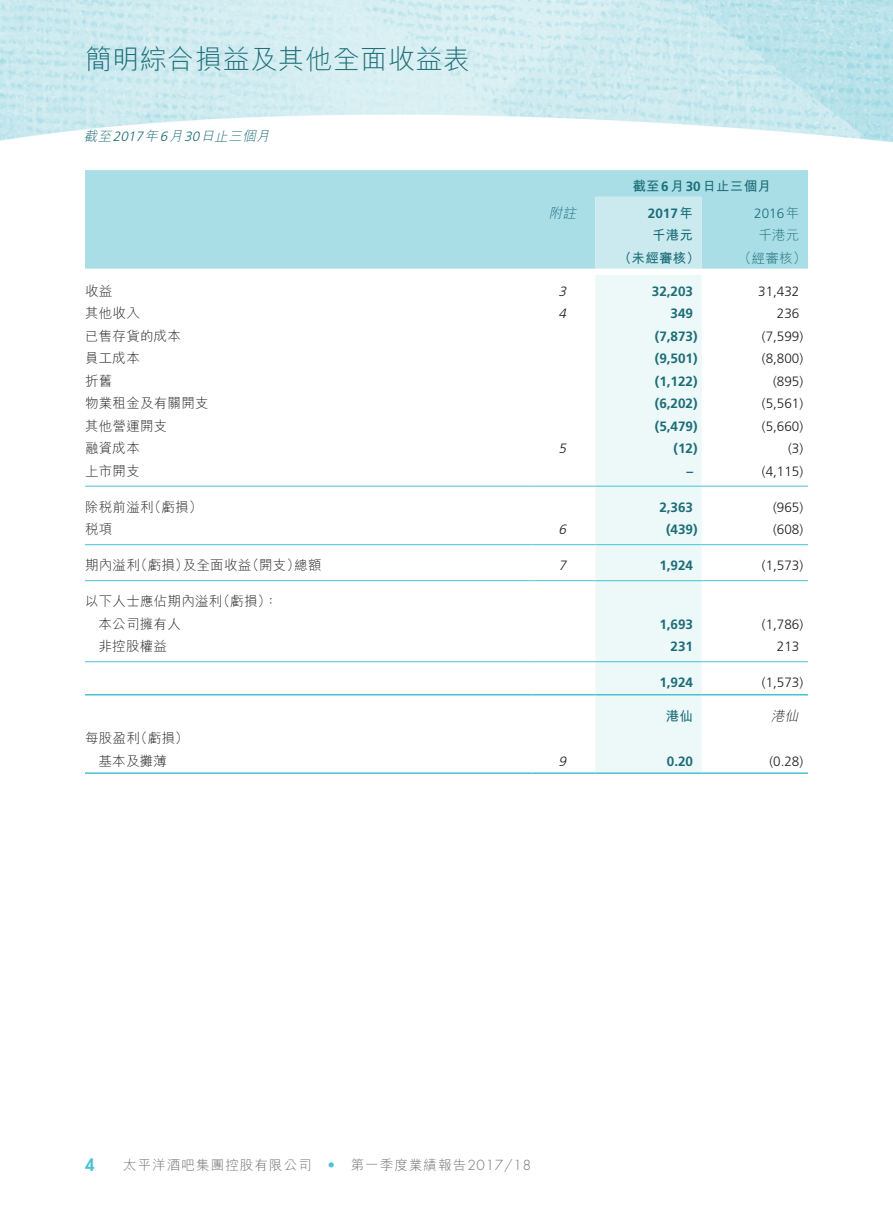
<style>
.page{position:relative;width:893px;height:1212px;background:#fff}
.page>*{position:absolute;margin:0;border:0;box-sizing:border-box;transform-origin:0 0}
.t1{font:300 27px "M Hei HK";letter-spacing:.02em;color:#1c6d77}
.t2{font:800 16.5px "Futura Std";color:#47c3d2}
._50_Table_txt{font:300 13.5px "M Hei HK";letter-spacing:.02em;color:#231f20}
._50_Table_txt-2{font:300 13.5px "Frutiger LT Std";color:#231f20}
._50_Table_txt-3{font:700 13.5px "Frutiger LT Std";color:#1c6d77}
.t3{font:300 13.5px "M Hei HK";letter-spacing:.08em;color:#6c6d70}
._50_Table_txt-4{font:700 13.5px "M Hei HK";letter-spacing:.02em;color:#1c6d77}
._50_Table_txt-5{font:italic 300 13.5px "M Hei HK";color:#1c6d77}
._50_Table_txt-6{font:300 13.5px "M Hei HK";letter-spacing:.02em;color:#1c6d77}
._50_Table_txt-7{font:italic 300 13.5px "Frutiger LT Std";color:#231f20}
._50_Table_txt-8{font:300 13.5px "Frutiger LT Std";color:#1c6d77}
._50_Table_txt-9{font:italic 300 13.5px "M Hei HK";color:#231f20}
.t4{font:300 13.5px "Futura Std";color:#47c3d2}
.s1{font-family:"Frutiger LT Std"}
.s2{font-family:"M Hei HK"}
.s3{font-family:"Futura Std"}
</style>
<div class="page">
<img style="left:0;top:0;width:893px;height:143px">
<div style="left:85px;top:170px;width:723px;height:99px;background:#aadee7"></div>
<div style="left:595px;top:197px;width:107px;height:72px;background:#cbeaf0"></div>
<div style="left:595px;top:275px;width:107px;height:497px;background:#edf8f9"></div>
<hr style="left:85px;top:486px;width:446px;height:1px;background:#47c3d2">
<hr style="left:531px;top:486px;width:64px;height:1px;background:#47c3d2">
<hr style="left:595px;top:486px;width:107px;height:1px;background:#47c3d2">
<hr style="left:702px;top:486px;width:106px;height:1px;background:#47c3d2">
<hr style="left:85px;top:544px;width:446px;height:1px;background:#47c3d2">
<hr style="left:531px;top:544px;width:64px;height:1px;background:#47c3d2">
<hr style="left:595px;top:544px;width:107px;height:1px;background:#47c3d2">
<hr style="left:702px;top:544px;width:106px;height:1px;background:#47c3d2">
<hr style="left:85px;top:580px;width:446px;height:1px;background:#47c3d2">
<hr style="left:531px;top:580px;width:64px;height:1px;background:#47c3d2">
<hr style="left:595px;top:580px;width:107px;height:1px;background:#47c3d2">
<hr style="left:702px;top:580px;width:106px;height:1px;background:#47c3d2">
<hr style="left:85px;top:661px;width:446px;height:1px;background:#47c3d2">
<hr style="left:531px;top:661px;width:64px;height:1px;background:#47c3d2">
<hr style="left:595px;top:661px;width:107px;height:1px;background:#47c3d2">
<hr style="left:702px;top:661px;width:106px;height:1px;background:#47c3d2">
<hr style="left:85px;top:694px;width:446px;height:1px;background:#47c3d2">
<hr style="left:531px;top:694px;width:64px;height:1px;background:#47c3d2">
<hr style="left:595px;top:694px;width:107px;height:1px;background:#47c3d2">
<hr style="left:702px;top:694px;width:106px;height:1px;background:#47c3d2">
<hr style="left:85px;top:772px;width:446px;height:2px;background:#47c3d2">
<hr style="left:531px;top:772px;width:64px;height:2px;background:#47c3d2">
<hr style="left:595px;top:772px;width:107px;height:2px;background:#47c3d2">
<hr style="left:702px;top:772px;width:106px;height:2px;background:#47c3d2">
<p class="t1" style="left:85px;top:45px;width:387px">簡明綜合損益及其他全面收益表</p>
<p class="_50_Table_txt-5" style="left:84px;top:129px;width:190px">截至<span class="s1">2017</span>年<span class="s1">6</span>月<span class="s1">30</span>日止三個月</p>
<p class="_50_Table_txt-5" style="left:549px;top:206px;width:32px">附註</p>
<p class="_50_Table_txt-4" style="left:632px;top:176px;width:140px">截至<span class="s1">6</span>月<span class="s1">30</span>日止三個月</p>
<p class="_50_Table_txt-8" style="left:754px;top:205px;width:47px">2016 <span class="s2">年</span></p>
<p class="_50_Table_txt-3" style="left:648px;top:205px;width:47px">2017 <span class="s2">年</span></p>
<p class="_50_Table_txt-4" style="left:652px;top:225px;width:43px">千港元</p>
<p class="_50_Table_txt-6" style="left:758px;top:228px;width:43px">千港元</p>
<p class="_50_Table_txt-4" style="left:618px;top:248px;width:83px">（未經審核）</p>
<p class="_50_Table_txt-6" style="left:738px;top:251px;width:70px">（經審核(</p>
<p class="_50_Table_txt" style="left:85px;top:284px;width:29px">收益</p>
<p class="_50_Table_txt-7" style="left:558px;top:283px;width:12px">3</p>
<p class="_50_Table_txt-3" style="left:652px;top:283px;width:43px">32,203</p>
<p class="_50_Table_txt-2" style="left:758px;top:283px;width:43px">31,432</p>
<p class="_50_Table_txt" style="left:85px;top:306px;width:56px">其他收入</p>
<p class="_50_Table_txt-7" style="left:558px;top:306px;width:12px">4</p>
<p class="_50_Table_txt-3" style="left:671px;top:306px;width:24px">349</p>
<p class="_50_Table_txt-2" style="left:777px;top:306px;width:24px">236</p>
<p class="_50_Table_txt" style="left:85px;top:329px;width:98px">已售存貨的成本</p>
<p class="_50_Table_txt-3" style="left:655px;top:328px;width:44px">)7,873(</p>
<p class="_50_Table_txt-2" style="left:762px;top:328px;width:43px">)7,599(</p>
<p class="_50_Table_txt" style="left:85px;top:351px;width:56px">員工成本</p>
<p class="_50_Table_txt-3" style="left:655px;top:351px;width:44px">)9,501(</p>
<p class="_50_Table_txt-2" style="left:762px;top:351px;width:43px">)8,800(</p>
<p class="_50_Table_txt" style="left:85px;top:374px;width:29px">折舊</p>
<p class="_50_Table_txt-3" style="left:655px;top:373px;width:44px">)1,122(</p>
<p class="_50_Table_txt-2" style="left:773px;top:373px;width:32px">)895(</p>
<p class="_50_Table_txt" style="left:85px;top:396px;width:125px">物業租金及有關開支</p>
<p class="_50_Table_txt-3" style="left:655px;top:396px;width:44px">)6,202(</p>
<p class="_50_Table_txt-2" style="left:762px;top:396px;width:43px">)5,561(</p>
<p class="_50_Table_txt" style="left:85px;top:419px;width:84px">其他營運開支</p>
<p class="_50_Table_txt-3" style="left:655px;top:418px;width:44px">)5,479(</p>
<p class="_50_Table_txt-2" style="left:762px;top:418px;width:43px">)5,660(</p>
<p class="_50_Table_txt" style="left:85px;top:441px;width:56px">融資成本</p>
<p class="_50_Table_txt-7" style="left:558px;top:441px;width:12px">5</p>
<p class="_50_Table_txt-3" style="left:674px;top:441px;width:26px">)12(</p>
<p class="_50_Table_txt-2" style="left:788px;top:441px;width:17px">(3)</p>
<p class="_50_Table_txt" style="left:85px;top:464px;width:56px">上市開支</p>
<p class="_50_Table_txt-3" style="left:686px;top:463px;width:8px">–</p>
<p class="_50_Table_txt-2" style="left:762px;top:463px;width:43px">)4,115(</p>
<p class="_50_Table_txt" style="left:148px;top:500px;width:56px">（虧損(</p>
<p class="_50_Table_txt" style="left:85px;top:500px;width:70px">除稅前溢利</p>
<p class="_50_Table_txt-3" style="left:659px;top:499px;width:35px">2,363</p>
<p class="_50_Table_txt-2" style="left:773px;top:499px;width:32px">)965(</p>
<p class="_50_Table_txt" style="left:85px;top:522px;width:29px">稅項</p>
<p class="_50_Table_txt-7" style="left:558px;top:522px;width:12px">6</p>
<p class="_50_Table_txt-3" style="left:666px;top:522px;width:33px">)439(</p>
<p class="_50_Table_txt-2" style="left:773px;top:522px;width:32px">)608(</p>
<p class="_50_Table_txt" style="left:134px;top:558px;width:56px">（虧損）</p>
<p class="_50_Table_txt" style="left:246px;top:558px;width:56px">（開支）</p>
<p class="_50_Table_txt" style="left:183px;top:558px;width:70px">及全面收益</p>
<p class="_50_Table_txt" style="left:85px;top:558px;width:56px">期內溢利</p>
<p class="_50_Table_txt" style="left:294px;top:558px;width:29px">總額</p>
<p class="_50_Table_txt-7" style="left:558px;top:558px;width:12px">7</p>
<p class="_50_Table_txt-3" style="left:659px;top:558px;width:35px">1,924</p>
<p class="_50_Table_txt-2" style="left:762px;top:558px;width:43px">)1,573(</p>
<p class="_50_Table_txt" style="left:217px;top:594px;width:63px">（虧損：(</p>
<p class="_50_Table_txt" style="left:85px;top:594px;width:139px">以下人士應佔期內溢利</p>
<p class="_50_Table_txt" style="left:99px;top:617px;width:84px">本公司擁有人</p>
<p class="_50_Table_txt-3" style="left:659px;top:616px;width:35px">1,693</p>
<p class="_50_Table_txt-2" style="left:762px;top:616px;width:43px">)1,786(</p>
<p class="_50_Table_txt" style="left:99px;top:639px;width:70px">非控股權益</p>
<p class="_50_Table_txt-3" style="left:671px;top:639px;width:24px">231</p>
<p class="_50_Table_txt-2" style="left:777px;top:639px;width:24px">213</p>
<p class="_50_Table_txt-3" style="left:659px;top:675px;width:35px">1,924</p>
<p class="_50_Table_txt-2" style="left:762px;top:675px;width:43px">)1,573(</p>
<p class="_50_Table_txt-4" style="left:666px;top:706px;width:29px">港仙</p>
<p class="_50_Table_txt-9" style="left:771px;top:709px;width:32px">港仙</p>
<p class="_50_Table_txt" style="left:134px;top:731px;width:56px">（虧損(</p>
<p class="_50_Table_txt" style="left:85px;top:731px;width:56px">每股盈利</p>
<p class="_50_Table_txt" style="left:99px;top:754px;width:70px">基本及攤薄</p>
<p class="_50_Table_txt-7" style="left:558px;top:753px;width:12px">9</p>
<p class="_50_Table_txt-3" style="left:667px;top:753px;width:28px">0.20</p>
<p class="_50_Table_txt-2" style="left:769px;top:753px;width:35px">)0.28(</p>
<p class="t2" style="left:85px;top:1155px;width:11px">4</p>
<p class="t3" style="left:123px;top:1158px;width:190px">太平洋酒吧集團控股有限公司</p>
<p class="t4" style="left:327px;top:1157px;width:10px">•</p>
<p class="t3" style="left:351px;top:1158px;width:182px">第一季度業績報告<span class="s3">2017/18</span></p>
</div>
